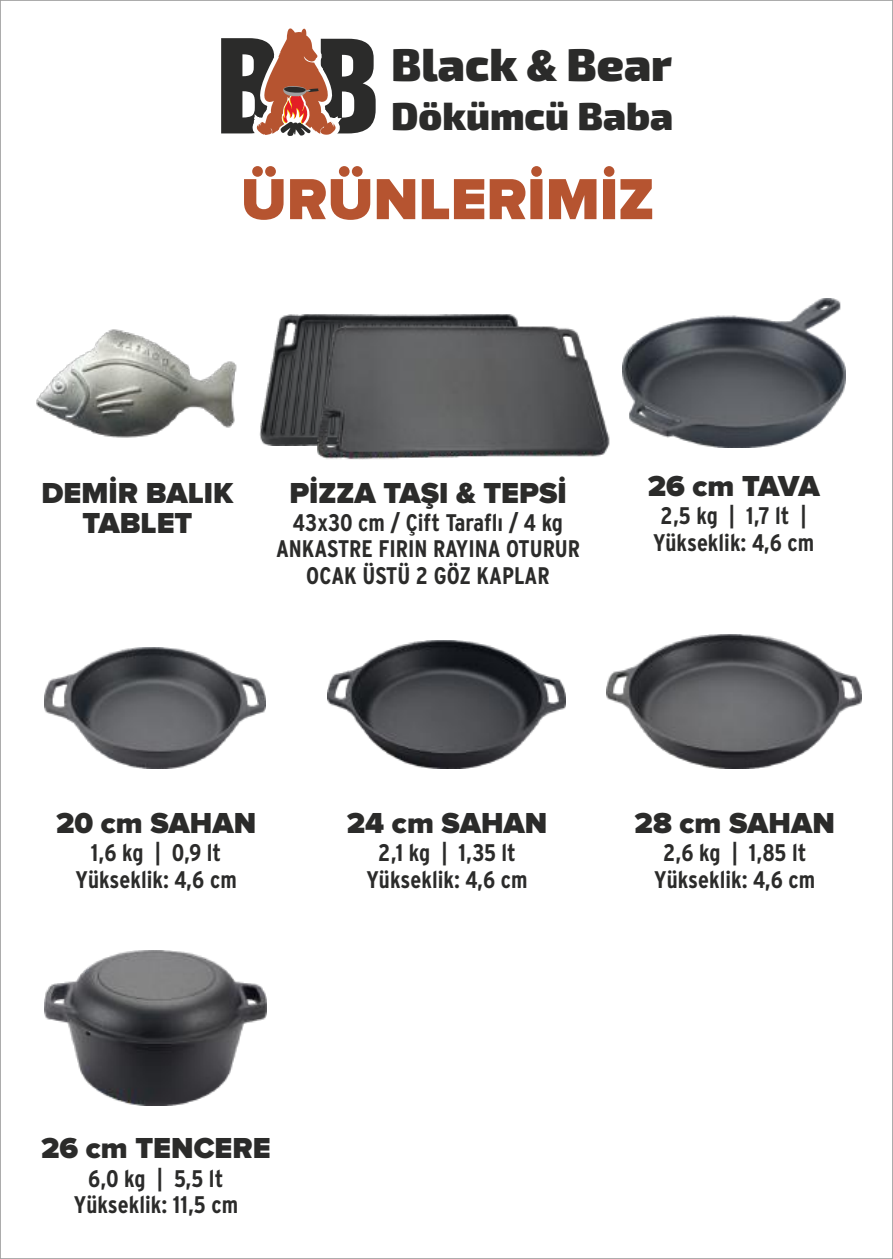
<style>
.page{position:relative;width:893px;height:1259px;background:#fff}
.page>*{position:absolute;margin:0;border:0;box-sizing:border-box;transform-origin:0 0}
.t1{font:900 60px "Proxima Nova";color:#b65430}
.t2{font:900 45.9px "Exo 2";color:#2b2b2a}
.t3{font:900 39px "Exo 2";color:#2b2b2a}
.t4{font:900 30px/30px "Proxima Nova";color:#2b2b2a;text-align:center}
.t5{font:700 condensed 24px/26.4px "Interstate";color:#2b2b2a;text-align:center}
.s1{font-family:"Proxima Nova"}
</style>
<div class="page">
<img style="left:45px;top:647px;width:221px;height:121px">
<img style="left:327px;top:640px;width:238px;height:128px">
<img style="left:606px;top:634px;width:255px;height:134px">
<img style="left:628px;top:298px;width:217px;height:149px">
<img style="left:45px;top:950px;width:221px;height:156px">
<img style="left:259px;top:314px;width:41px;height:131px">
<img style="left:300px;top:314px;width:328px;height:146px">
<svg style="left:221px;top:28px;width:155px;height:108px"></svg>
<div style="left:318px;top:85px;width:8px;height:8px;background:#b65430;border-radius:50%"></div>
<img style="left:36px;top:329px;width:201px;height:109px">
<h2 class="t2" style="left:391px;top:48px;width:282px">Black <span class="s1">&amp;</span> Bear</h2>
<h3 class="t3" style="left:391px;top:103px;width:284px">Dökümcü Baba</h3>
<h1 class="t1" style="left:241px;top:172px;width:415px">ÜRÜNLERİMİZ</h1>
<p class="t4" style="left:41px;top:479px;width:193px">DEMİR BALIK<br>TABLET</p>
<p class="t4" style="left:289px;top:479px;width:279px">PİZZA TAŞI &amp; TEPSİ</p>
<p class="t5" style="left:276px;top:511px;width:306px">43x30 cm / Çift Taraflı / 4 kg<br>ANKASTRE FIRIN RAYINA OTURUR<br>OCAK ÜSTÜ 2 GÖZ KAPLAR</p>
<p class="t4" style="left:648px;top:472px;width:173px">26 cm TAVA</p>
<p class="t5" style="left:653px;top:505px;width:163px">2,5 kg | 1,7 lt |<br>Yükseklik: 4,6 cm</p>
<p class="t4" style="left:56px;top:809px;width:202px">20 cm SAHAN</p>
<p class="t5" style="left:76px;top:841px;width:163px">1,6 kg | 0,9 lt<br>Yükseklik: 4,6 cm</p>
<p class="t4" style="left:347px;top:809px;width:202px">24 cm SAHAN</p>
<p class="t5" style="left:366px;top:841px;width:163px">2,1 kg | 1,35 lt<br>Yükseklik: 4,6 cm</p>
<p class="t4" style="left:635px;top:809px;width:202px">28 cm SAHAN</p>
<p class="t5" style="left:654px;top:841px;width:163px">2,6 kg | 1,85 lt<br>Yükseklik: 4,6 cm</p>
<p class="t4" style="left:41px;top:1134px;width:231px">26 cm TENCERE</p>
<p class="t5" style="left:74px;top:1167px;width:166px">6,0 kg | 5,5 lt<br>Yükseklik: 11,5 cm</p>
</div>
